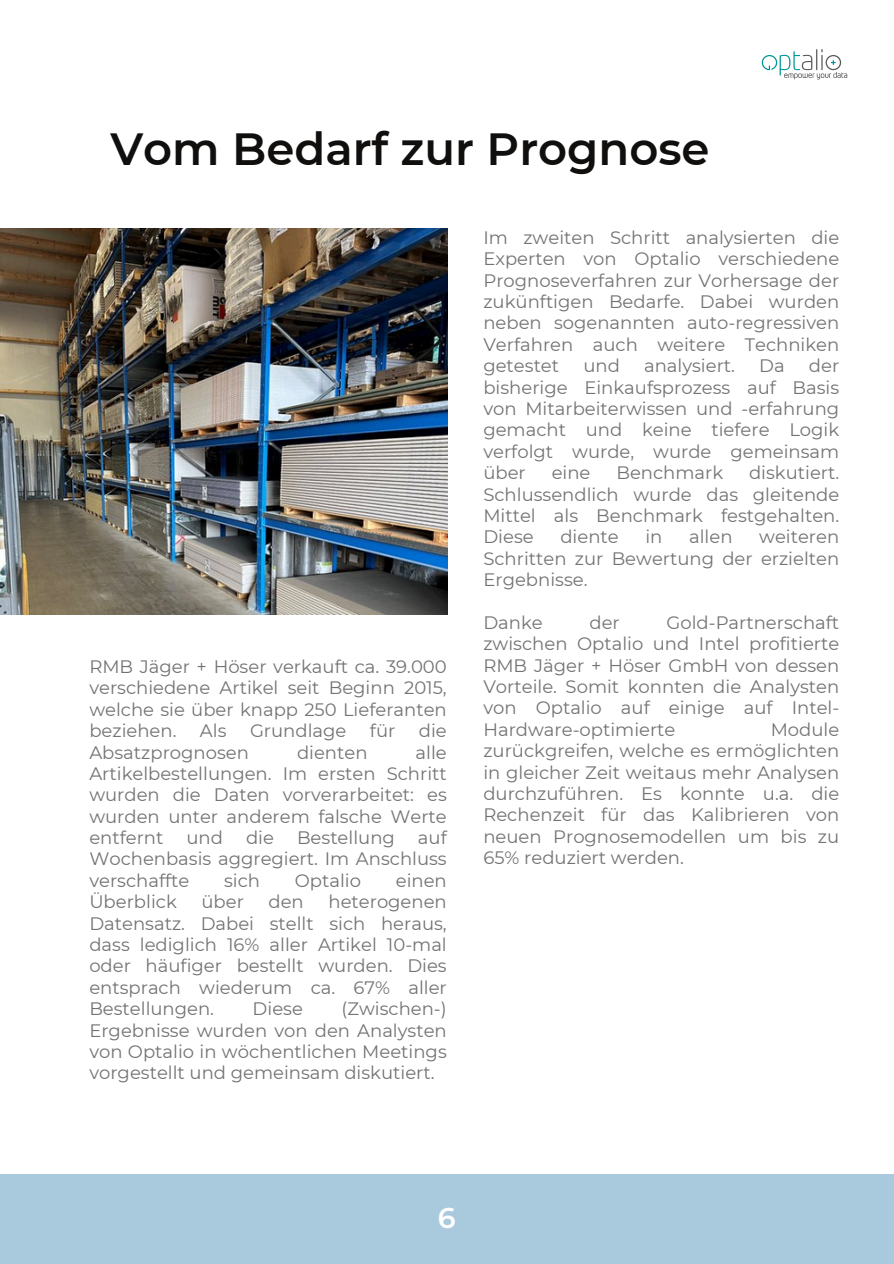
<style>
.page{position:relative;width:894px;height:1264px;background:#fff}
.page>*{position:absolute;margin:0;border:0;box-sizing:border-box;transform-origin:0 0}
.t1{font:600 45px "Montserrat";color:#100f0d}
.t2{font:600 28.5px "Montserrat";color:#fff}
.t3{font:18px/21.3px "Montserrat";color:#737373;text-align:justify}
</style>
<div class="page">
<img style="left:0;top:228px;width:447px;height:386px">
<div style="left:0;top:1174px;width:893px;height:89px;background:#a9c9dd"></div>
<svg style="left:761px;top:49px;width:86px;height:30px"></svg>
<h1 class="t1" style="left:110px;top:121px;width:600px">Vom Bedarf zur Prognose</h1>
<p class="t3" style="left:89px;top:656px;width:359px">RMB Jäger + Höser verkauft ca. 39.000 verschiedene Artikel seit Beginn 2015, welche sie über knapp 250 Lieferanten beziehen.</p>
<p class="t3" style="left:200px;top:720px;width:28px">Als</p>
<p class="t3" style="left:250px;top:720px;width:98px">Grundlage</p>
<p class="t3" style="left:370px;top:720px;width:27px">für</p>
<p class="t3" style="left:419px;top:720px;width:29px">die</p>
<p class="t3" style="left:89px;top:741px;width:161px">Absatzprognosen</p>
<p class="t3" style="left:297px;top:741px;width:72px">dienten</p>
<p class="t3" style="left:89px;top:741px;width:359px;text-indent:326px">alle Artikelbestellungen. Im ersten Schritt wurden die Daten vorverarbeitet: es wurden unter anderem falsche Werte entfernt</p>
<p class="t3" style="left:89px;top:827px;width:359px;text-indent:328px">auf Wochenbasis aggregiert. Im Anschluss verschaffte</p>
<p class="t3" style="left:186px;top:827px;width:38px">und</p>
<p class="t3" style="left:246px;top:827px;width:29px">die</p>
<p class="t3" style="left:297px;top:827px;width:99px">Bestellung</p>
<p class="t3" style="left:224px;top:869px;width:37px">sich</p>
<p class="t3" style="left:295px;top:869px;width:68px">Optalio</p>
<p class="t3" style="left:395px;top:869px;width:52px">einen</p>
<p class="t3" style="left:89px;top:891px;width:89px">Überblick</p>
<p class="t3" style="left:201px;top:891px;width:44px">über</p>
<p class="t3" style="left:268px;top:891px;width:37px">den</p>
<p class="t3" style="left:89px;top:891px;width:359px;text-indent:239px">heterogenen Datensatz. Dabei stellt sich heraus, dass lediglich 16% aller Artikel 10-mal oder häufiger bestellt wurden. Dies entsprach wiederum ca. 67% aller Bestellungen.</p>
<p class="t3" style="left:89px;top:998px;width:359px;text-indent:252px">(Zwischen-)<br>Ergebnisse wurden von den Analysten von Optalio in wöchentlichen Meetings vorgestellt und gemeinsam diskutiert.</p>
<p class="t3" style="left:252px;top:998px;width:52px">Diese</p>
<p class="t3" style="left:483px;top:227px;width:357px">Im zweiten Schritt analysierten die Experten von Optalio verschiedene Prognoseverfahren zur Vorhersage der zukünftigen Bedarfe. Dabei wurden neben sogenannten auto-regressiven Verfahren auch weitere Techniken getestet</p>
<p class="t3" style="left:483px;top:355px;width:357px;text-indent:325px">der bisherige Einkaufsprozess auf Basis von Mitarbeiterwissen und -erfahrung gemacht und keine tiefere Logik verfolgt wurde, wurde gemeinsam über</p>
<p class="t3" style="left:583px;top:355px;width:38px">und</p>
<p class="t3" style="left:644px;top:355px;width:92px">analysiert.</p>
<p class="t3" style="left:759px;top:355px;width:27px">Da</p>
<p class="t3" style="left:483px;top:462px;width:357px;text-indent:265px">diskutiert.<br>Schlussendlich wurde das gleitende Mittel als Benchmark festgehalten.<br>Diese</p>
<p class="t3" style="left:551px;top:462px;width:40px">eine</p>
<p class="t3" style="left:616px;top:462px;width:108px">Benchmark</p>
<p class="t3" style="left:483px;top:526px;width:357px;text-indent:276px">weiteren Schritten zur Bewertung der erzielten Ergebnisse.</p>
<p class="t3" style="left:483px;top:611px;width:61px">Danke</p>
<p class="t3" style="left:589px;top:611px;width:32px">der</p>
<p class="t3" style="left:560px;top:526px;width:60px">diente</p>
<p class="t3" style="left:645px;top:526px;width:19px">in</p>
<p class="t3" style="left:689px;top:526px;width:45px">allen</p>
<p class="t3" style="left:483px;top:611px;width:357px;text-indent:183px">Gold-Partnerschaft zwischen Optalio und Intel profitierte RMB Jäger + Höser GmbH von dessen Vorteile. Somit konnten die Analysten von Optalio auf einige auf Intel-Hardware-optimierte</p>
<p class="t3" style="left:483px;top:718px;width:357px;text-indent:287px">Module zurückgreifen, welche es ermöglichten in gleicher Zeit weitaus mehr Analysen durchzuführen. Es konnte u.a. die Rechenzeit für das Kalibrieren von neuen Prognosemodellen um bis zu 65% reduziert werden.</p>
<p class="t2" style="left:438px;top:1200px;width:19px">6</p>
</div>
